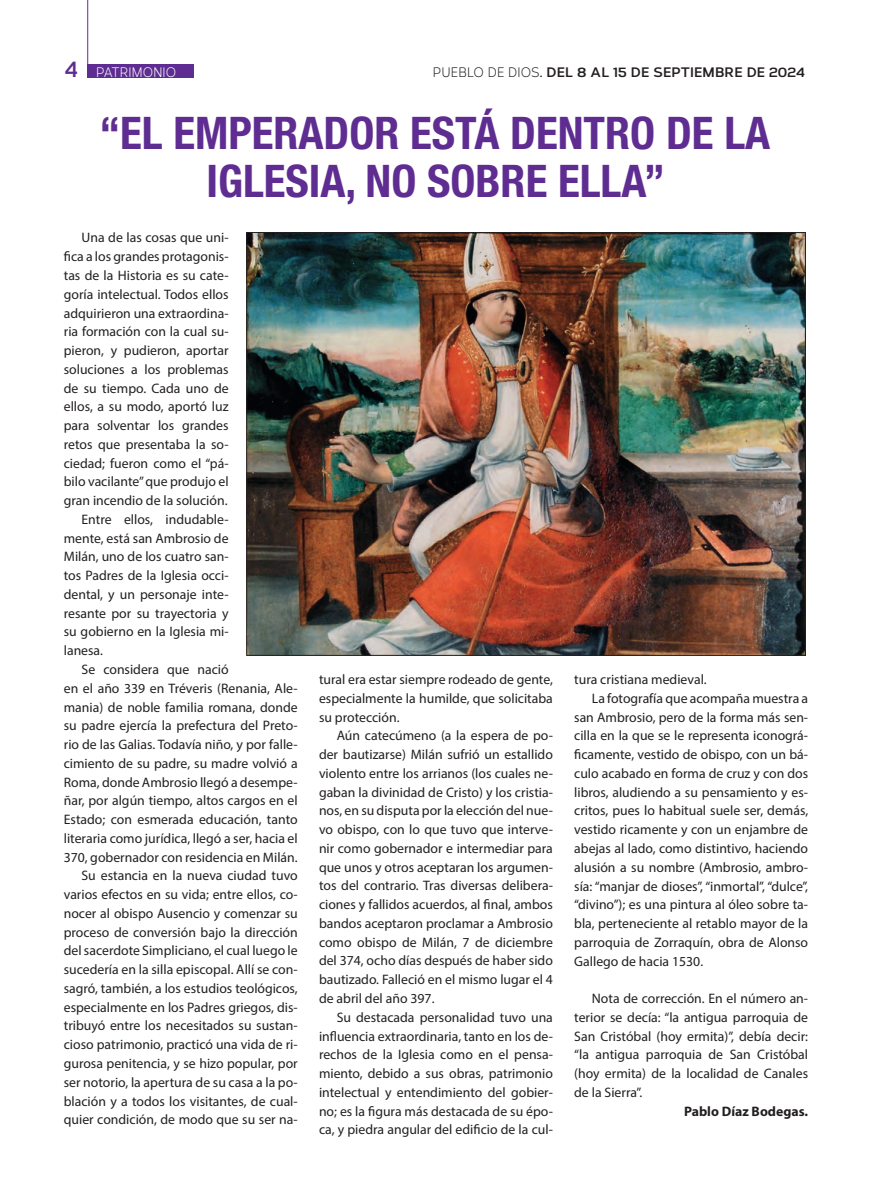
<style>
.page{position:relative;width:872px;height:1191px;background:#fff}
.page>*{position:absolute;margin:0;border:0;box-sizing:border-box;transform-origin:0 0}
.t1{font:700 condensed 45px/47.5px "Helvetica Neue LT Std";color:#5f2d91;text-align:center}
.t2{font:700 22.5px "Corbert";color:#5f2d91;scale:.9 1}
.t3{font:13.75px/18.8px "Myriad Pro";color:#231f20;text-align:justify}
.t4{font:700 13.75px "Corbert";letter-spacing:.01em;color:#231f20}
.t5{font:700 13.75px "Myriad Pro";color:#231f20}
.t6{font:13.75px "Corbert";letter-spacing:.01em;color:#fff;scale:.9 1}
.s1{font-weight:400}
</style>
<div class="page">
<div style="left:88px;top:65px;width:106px;height:13px;background:#5f2d91"></div>
<hr style="left:87px;top:0;width:1px;height:78px;background:#5f2d91">
<img style="left:248px;top:234px;width:556px;height:420px">
<h2 class="t2" style="left:65px;top:52px;width:16px">4</h2>
<p class="t6" style="left:96px;top:62px;width:91px">PATRIMONIO</p>
<p class="t4" style="left:433px;top:62px;width:373px"><span class="s1">PUEBLO DE DIOS</span>. DEL 8 AL 15 DE SEPTIEMBRE DE 2024</p>
<h1 class="t1" style="left:99px;top:109px;width:672px">“EL EMPERADOR ESTÁ DENTRO DE LA<br>IGLESIA, NO SOBRE ELLA”</h1>
<p class="t3" style="left:81px;top:228px;width:149px">Una de las cosas que uni-</p>
<p class="t3" style="left:64px;top:247px;width:166px">fica a los grandes protagonis-</p>
<p class="t3" style="left:64px;top:266px;width:166px">tas de la Historia es su cate-</p>
<p class="t3" style="left:64px;top:284px;width:166px">goría intelectual. Todos ellos</p>
<p class="t3" style="left:64px;top:303px;width:166px">adquirieron una extraordina-</p>
<p class="t3" style="left:64px;top:322px;width:166px">ria formación con la cual su-</p>
<p class="t3" style="left:64px;top:341px;width:166px">pieron, y pudieron, aportar</p>
<p class="t3" style="left:64px;top:359px;width:166px">soluciones a los problemas</p>
<p class="t3" style="left:64px;top:378px;width:166px">de su tiempo. Cada uno de</p>
<p class="t3" style="left:64px;top:397px;width:166px">ellos, a su modo, aportó luz</p>
<p class="t3" style="left:64px;top:416px;width:166px">para solventar los grandes</p>
<p class="t3" style="left:64px;top:435px;width:166px">retos que presentaba la so-</p>
<p class="t3" style="left:64px;top:453px;width:166px">ciedad; fueron como el “pá-</p>
<p class="t3" style="left:64px;top:472px;width:166px">bilo vacilante” que produjo el</p>
<p class="t3" style="left:64px;top:491px;width:165px">gran incendio de la solución.</p>
<p class="t3" style="left:81px;top:510px;width:149px">Entre ellos, indudable-</p>
<p class="t3" style="left:64px;top:528px;width:166px">mente, está san Ambrosio de</p>
<p class="t3" style="left:64px;top:547px;width:166px">Milán, uno de los cuatro san-</p>
<p class="t3" style="left:64px;top:566px;width:166px">tos Padres de la Iglesia occi-</p>
<p class="t3" style="left:64px;top:585px;width:166px">dental, y un personaje inte-</p>
<p class="t3" style="left:64px;top:603px;width:166px">resante por su trayectoria y</p>
<p class="t3" style="left:64px;top:622px;width:166px">su gobierno en la Iglesia mi-</p>
<p class="t3" style="left:64px;top:641px;width:41px">lanesa.</p>
<p class="t3" style="left:81px;top:660px;width:149px">Se considera que nació</p>
<p class="t3" style="left:64px;top:678px;width:235px">en el año 339 en Tréveris (Renania, Ale-</p>
<p class="t3" style="left:64px;top:697px;width:235px">mania) de noble familia romana, donde</p>
<p class="t3" style="left:64px;top:716px;width:235px">su padre ejercía la prefectura del Preto-</p>
<p class="t3" style="left:64px;top:735px;width:235px">rio de las Galias. Todavía niño, y por falle-</p>
<p class="t3" style="left:64px;top:753px;width:235px">cimiento de su padre, su madre volvió a</p>
<p class="t3" style="left:64px;top:772px;width:235px">Roma, donde Ambrosio llegó a desempe-</p>
<p class="t3" style="left:64px;top:791px;width:235px">ñar, por algún tiempo, altos cargos en el</p>
<p class="t3" style="left:64px;top:810px;width:235px">Estado; con esmerada educación, tanto</p>
<p class="t3" style="left:64px;top:828px;width:235px">literaria como jurídica, llegó a ser, hacia el</p>
<p class="t3" style="left:64px;top:847px;width:235px">370, gobernador con residencia en Milán.</p>
<p class="t3" style="left:81px;top:866px;width:218px">Su estancia en la nueva ciudad tuvo</p>
<p class="t3" style="left:64px;top:885px;width:235px">varios efectos en su vida; entre ellos, co-</p>
<p class="t3" style="left:64px;top:903px;width:235px">nocer al obispo Ausencio y comenzar su</p>
<p class="t3" style="left:64px;top:922px;width:235px">proceso de conversión bajo la dirección</p>
<p class="t3" style="left:64px;top:941px;width:235px">del sacerdote Simpliciano, el cual luego le</p>
<p class="t3" style="left:64px;top:960px;width:235px">sucedería en la silla episcopal. Allí se con-</p>
<p class="t3" style="left:64px;top:978px;width:235px">sagró, también, a los estudios teológicos,</p>
<p class="t3" style="left:64px;top:997px;width:235px">especialmente en los Padres griegos, dis-</p>
<p class="t3" style="left:64px;top:1016px;width:235px">tribuyó entre los necesitados su sustan-</p>
<p class="t3" style="left:64px;top:1035px;width:235px">cioso patrimonio, practicó una vida de ri-</p>
<p class="t3" style="left:64px;top:1053px;width:235px">gurosa penitencia, y se hizo popular, por</p>
<p class="t3" style="left:64px;top:1072px;width:235px">ser notorio, la apertura de su casa a la po-</p>
<p class="t3" style="left:64px;top:1091px;width:235px">blación y a todos los visitantes, de cual-</p>
<p class="t3" style="left:64px;top:1110px;width:235px">quier condición, de modo que su ser na-</p>
<p class="t3" style="left:319px;top:670px;width:235px">tural era estar siempre rodeado de gente, especialmente la humilde, que solicitaba su protección.</p>
<p class="t3" style="left:319px;top:726px;width:235px;text-indent:18px">Aún catecúmeno (a la espera de po&shy;der bautizarse) Milán sufrió un estallido violento entre los arrianos (los cuales ne&shy;gaban la divinidad de Cristo) y los cristia&shy;nos, en su disputa por la elección del nue&shy;vo obispo, con lo que tuvo que interve&shy;nir como gobernador e intermediar para que unos y otros aceptaran los argumen&shy;tos del contrario. Tras diversas delibera&shy;ciones y fallidos acuerdos, al final, ambos bandos aceptaron proclamar a Ambrosio como obispo de Milán, 7 de diciembre del 374, ocho días después de haber sido bautizado. Falleció en el mismo lugar el 4 de abril del año 397.</p>
<p class="t3" style="left:319px;top:1007px;width:235px;text-indent:18px">Su destacada personalidad tuvo una influencia extraordinaria, tanto en los de&shy;rechos de la Iglesia como en el pensa&shy;miento, debido a sus obras, patrimonio intelectual y entendimiento del gobier&shy;no; es la figura más destacada de su épo&shy;ca, y piedra angular del edificio de la cul-</p>
<p class="t3" style="left:574px;top:670px;width:134px">tura cristiana medieval.</p>
<p class="t3" style="left:592px;top:688px;width:218px">La fotografía que acompaña muestra a</p>
<p class="t3" style="left:574px;top:707px;width:235px">san Ambrosio, pero de la forma más sen-</p>
<p class="t3" style="left:574px;top:726px;width:235px">cilla en la que se le representa iconográ-</p>
<p class="t3" style="left:574px;top:745px;width:235px">ficamente, vestido de obispo, con un bá-</p>
<p class="t3" style="left:574px;top:763px;width:235px">culo acabado en forma de cruz y con dos</p>
<p class="t3" style="left:574px;top:782px;width:235px">libros, aludiendo a su pensamiento y es-</p>
<p class="t3" style="left:574px;top:801px;width:235px">critos, pues lo habitual suele ser, demás,</p>
<p class="t3" style="left:574px;top:820px;width:235px">vestido ricamente y con un enjambre de</p>
<p class="t3" style="left:574px;top:838px;width:235px">abejas al lado, como distintivo, haciendo</p>
<p class="t3" style="left:574px;top:857px;width:235px">alusión a su nombre (Ambrosio, ambro-</p>
<p class="t3" style="left:574px;top:876px;width:235px">sía: “manjar de dioses”, “inmortal”, “dulce”,</p>
<p class="t3" style="left:574px;top:895px;width:235px">“divino”); es una pintura al óleo sobre ta-</p>
<p class="t3" style="left:574px;top:914px;width:235px">bla, perteneciente al retablo mayor de la</p>
<p class="t3" style="left:574px;top:932px;width:235px">parroquia de Zorraquín, obra de Alonso</p>
<p class="t3" style="left:574px;top:951px;width:130px">Gallego de hacia 1530.</p>
<p class="t3" style="left:574px;top:989px;width:235px;text-indent:18px">Nota de corrección. En el número an&shy;terior se decía: “la antigua parroquia de San Cristóbal (hoy ermita)”, debía decir: “la antigua parroquia de San Cristóbal (hoy ermita) de la localidad de Canales de la Sierra”.</p>
<p class="t5" style="left:684px;top:1102px;width:126px">Pablo Díaz Bodegas.</p>
</div>
